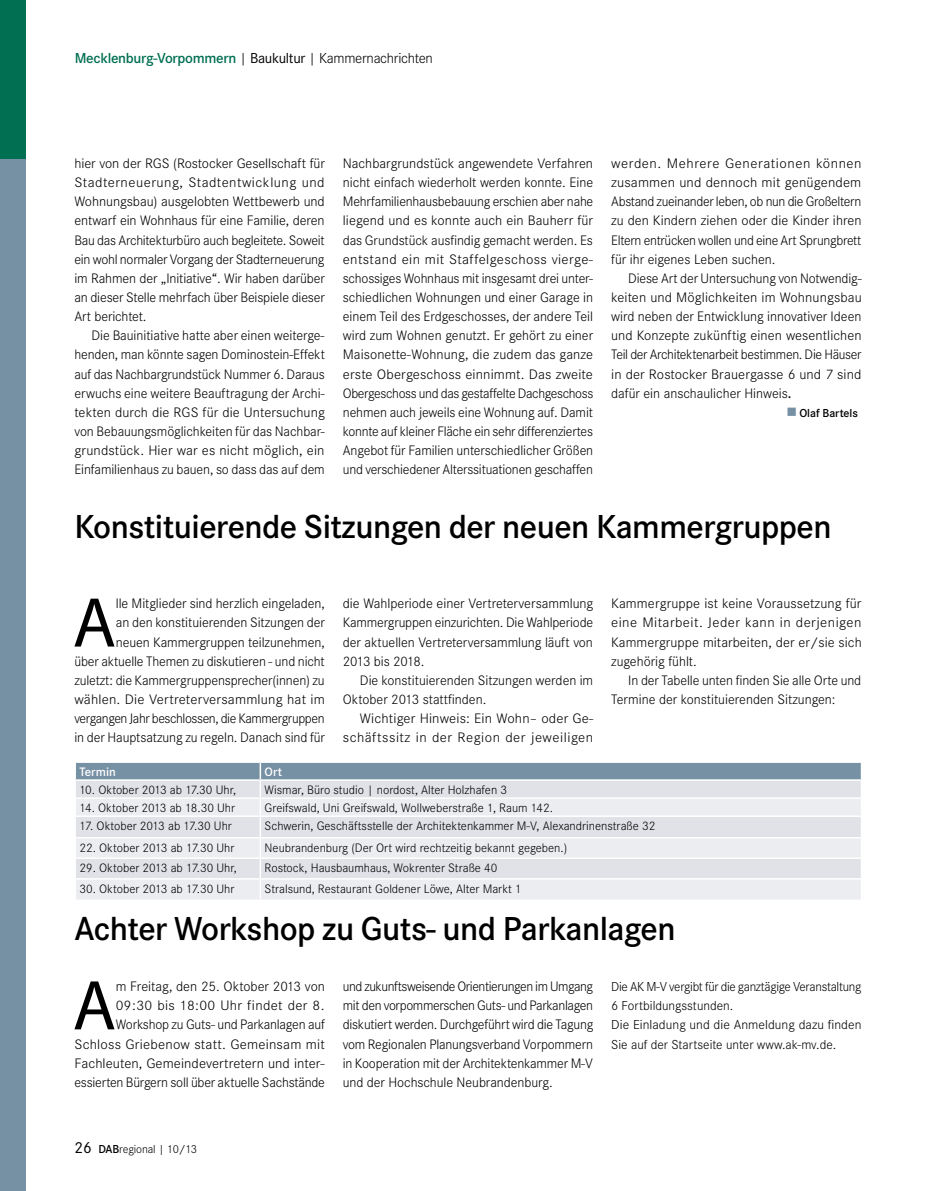
<style>
.page{position:relative;width:936px;height:1191px;background:#fff}
.page>*{position:absolute;margin:0;border:0;box-sizing:border-box;transform-origin:0 0}
.t1{font:71.1px "Myriad Pro";color:#000}
.t2{font:600 34.5px "Corporate S";letter-spacing:-.015em;color:#000}
.t3{font:600 15px "Corporate S";letter-spacing:-.02em;color:#006f52}
.t4{font:300 14.25px/19.2px "Corporate S";letter-spacing:-.005em;color:#000;text-align:justify}
.t5{font:300 14.25px/19.2px "Corporate S";letter-spacing:-.005em;color:#000;text-align:justify;scale:1.05 1}
.t6{font:300 14.25px/19.2px "Corporate S";letter-spacing:.025em;color:#000;text-align:right;scale:1.04 1}
.t7{font:300 13.5px/19.2px "Corporate S";color:#000}
.t8{font:300 12.75px "Corporate S";color:#000}
.t9{font:600 12.75px "Corporate S";color:#fff}
.t10{font:300 12px "Corporate S";letter-spacing:-.01em;color:#000}
.t11{font:600 12px "Corporate S";letter-spacing:-.005em;color:#000}
.s1{font-weight:300;color:#000}
.s2{font-weight:400;color:#000}
.s3{font-weight:600}
.s4{color:#7690a4}
.s5{font-weight:400;font-size:16.5px}
</style>
<div class="page">
<div style="left:0;top:0;width:26px;height:1191px;background:#7690a4"></div>
<div style="left:0;top:0;width:26px;height:158px;background:#006f52"></div>
<svg style="left:76px;top:817px;width:784px;height:82px;background:#e6e7eb"></svg>
<svg style="left:75px;top:762px;width:787px;height:53px;background:#c5ced6"></svg>
<hr style="left:259px;top:817px;width:2px;height:20px;background:#fff">
<hr style="left:74px;top:837px;width:186px;height:1px;background:#fff">
<hr style="left:260px;top:837px;width:602px;height:1px;background:#fff">
<hr style="left:74px;top:857px;width:186px;height:2px;background:#fff">
<hr style="left:260px;top:857px;width:602px;height:2px;background:#fff">
<svg style="left:259px;top:838px;width:2px;height:40px"></svg>
<svg style="left:860px;top:839px;width:1px;height:39px"></svg>
<hr style="left:74px;top:878px;width:186px;height:1px;background:#fff">
<hr style="left:260px;top:878px;width:602px;height:1px;background:#fff">
<hr style="left:259px;top:879px;width:2px;height:20px;background:#fff">
<p class="t3" style="left:75px;top:50px;width:359px">Mecklenburg-Vorpommern <span class="s1">|</span> <span class="s2">Baukultur</span> <span class="s1">| Kammernachrichten</span></p>
<p class="t4" style="left:74px;top:154px;width:252px">hier von der RGS (Rostocker Gesellschaft für Stadterneuerung, Stadtentwicklung und Wohnungsbau) ausgelobten Wettbewerb und entwarf ein Wohnhaus für eine Familie, deren Bau das Architekturbüro auch begleitete. Soweit ein wohl normaler Vorgang der Stadterneuerung im Rahmen der „Initiative“. Wir haben darüber an dieser Stelle mehrfach über Beispiele dieser Art berichtet.</p>
<p class="t4" style="left:74px;top:326px;width:252px;text-indent:17px">Die Bauinitiative hatte aber einen weiterge&shy;henden, man könnte sagen Dominostein-Effekt auf das Nachbargrundstück Nummer 6. Daraus erwuchs eine weitere Beauftragung der Archi&shy;tekten durch die RGS für die Untersuchung von Bebauungsmöglichkeiten für das Nachbar&shy;grundstück. Hier war es nicht möglich, ein Einfamilienhaus zu bauen, so dass das auf dem</p>
<p class="t4" style="left:343px;top:154px;width:252px">Nachbargrundstück angewendete Verfahren nicht einfach wiederholt werden konnte. Eine Mehrfamilienhausbebauung erschien aber nahe liegend und es konnte auch ein Bauherr für das Grundstück ausfindig gemacht werden. Es entstand ein mit Staffelgeschoss vierge&shy;schossiges Wohnhaus mit insgesamt drei unter&shy;schiedlichen Wohnungen und einer Garage in einem Teil des Erdgeschosses, der andere Teil wird zum Wohnen genutzt. Er gehört zu einer Maisonette-Wohnung, die zudem das ganze erste Obergeschoss einnimmt. Das zweite Obergeschoss und das gestaffelte Dachgeschoss nehmen auch jeweils eine Wohnung auf. Damit konnte auf kleiner Fläche ein sehr differenziertes Angebot für Familien unterschiedlicher Größen und verschiedener Alterssituationen geschaffen</p>
<p class="t5" style="left:611px;top:154px;width:240px">werden. Mehrere Generationen können zusammen und dennoch mit genügendem Abstand zueinander leben, ob nun die Großeltern zu den Kindern ziehen oder die Kinder ihren Eltern entrücken wollen und eine Art Sprungbrett für ihr eigenes Leben suchen.</p>
<p class="t4" style="left:611px;top:269px;width:252px;text-indent:17px">Diese Art der Untersuchung von Notwendig&shy;keiten und Möglichkeiten im Wohnungsbau wird neben der Entwicklung innovativer Ideen und Konzepte zukünftig einen wesentlichen Teil der Architektenarbeit bestimmen. Die Häuser in der Rostocker Brauergasse 6 und 7 sind dafür ein anschaulicher Hinweis<span class="s3">.</span></p>
<p class="t11" style="left:786px;top:406px;width:73px"><span class="s4">■</span> Olaf Bartels</p>
<h2 class="t2" style="left:74px;top:507px;width:758px">Konstituierende Sitzungen der neuen Kammergruppen</h2>
<p class="t4" style="left:74px;top:594px;width:252px;text-align:right">lle Mitglieder sind herzlich eingeladen,<br>an den konstituierenden Sitzungen der<br>neuen Kammergruppen teilzunehmen,<br>über aktuelle Themen zu diskutieren - und nicht zuletzt: die Kammergruppensprecher(innen) zu wählen. Die Vertreterversammlung hat im vergangen Jahr beschlossen, die Kammergruppen in der Hauptsatzung zu regeln. Danach sind für</p>
<p class="t4" style="left:343px;top:594px;width:252px">die Wahlperiode einer Vertreterversammlung Kammergruppen einzurichten. Die Wahlperiode der aktuellen Vertreterversammlung läuft von 2013 bis 2018.</p>
<h1 class="t1" style="left:73px;top:579px;width:45px">A</h1>
<p class="t4" style="left:343px;top:670px;width:252px;text-indent:17px">Die konstituierenden Sitzungen werden im<br>Oktober 2013 stattfinden.</p>
<p class="t6" style="left:343px;top:709px;width:242px">Wichtiger Hinweis: Ein Wohn– oder Ge&shy;schäftssitz in der Region der jeweiligen</p>
<p class="t4" style="left:611px;top:594px;width:252px">Kammergruppe ist keine Voraussetzung für eine Mitarbeit. Jeder kann in derjenigen Kammergruppe mitarbeiten, der er/sie sich zugehörig fühlt.</p>
<p class="t4" style="left:611px;top:670px;width:251px;text-indent:17px">In der Tabelle unten finden Sie alle Orte und<br>Termine der konstituierenden Sitzungen:</p>
<p class="t9" style="left:79px;top:764px;width:38px">Termin</p>
<p class="t9" style="left:264px;top:764px;width:19px">Ort</p>
<p class="t8" style="left:79px;top:782px;width:158px">10. Oktober 2013 ab 17.30 Uhr,</p>
<p class="t8" style="left:264px;top:782px;width:244px">Wismar, Büro studio | nordost, Alter Holzhafen 3</p>
<p class="t8" style="left:79px;top:800px;width:157px">14. Oktober 2013 ab 18.30 Uhr</p>
<p class="t8" style="left:264px;top:800px;width:290px">Greifswald, Uni Greifswald, Wollweberstraße 1, Raum 142.</p>
<p class="t8" style="left:79px;top:818px;width:154px">17. Oktober 2013 ab 17.30 Uhr</p>
<p class="t8" style="left:264px;top:818px;width:392px">Schwerin, Geschäftsstelle der Architektenkammer M-V, Alexandrinenstraße 32</p>
<p class="t8" style="left:79px;top:840px;width:156px">22. Oktober 2013 ab 17.30 Uhr</p>
<p class="t8" style="left:264px;top:840px;width:304px">Neubrandenburg (Der Ort wird rechtzeitig bekannt gegeben.)</p>
<p class="t8" style="left:79px;top:860px;width:159px">29. Oktober 2013 ab 17.30 Uhr,</p>
<p class="t8" style="left:264px;top:860px;width:234px">Rostock, Hausbaumhaus, Wokrenter Straße 40</p>
<p class="t8" style="left:79px;top:881px;width:156px">30. Oktober 2013 ab 17.30 Uhr</p>
<p class="t8" style="left:264px;top:881px;width:259px">Stralsund, Restaurant Goldener Löwe, Alter Markt 1</p>
<h2 class="t2" style="left:74px;top:908px;width:602px">Achter Workshop zu Guts- und Parkanlagen</h2>
<p class="t4" style="left:74px;top:977px;width:252px;text-align:right">m Freitag, den 25. Oktober 2013 von<br>09:30 bis 18:00 Uhr findet der 8.<br>Workshop zu Guts- und Parkanlagen auf Schloss Griebenow statt. Gemeinsam mit Fachleuten, Gemeindevertretern und inter&shy;essierten Bürgern soll über aktuelle Sachstände</p>
<p class="t4" style="left:343px;top:977px;width:252px">und zukunftsweisende Orientierungen im Umgang mit den vorpommerschen Guts- und Parkanlagen diskutiert werden. Durchgeführt wird die Tagung vom Regionalen Planungsverband Vorpommern in Kooperation mit der Architektenkammer M-V und der Hochschule Neubrandenburg.</p>
<p class="t7" style="left:611px;top:977px;width:252px">Die AK M-V vergibt für die ganztägige Veranstaltung 6 Fortbildungsstunden.<br>Die Einladung und die Anmeldung dazu finden Sie auf der Startseite unter www.ak-mv.de.</p>
<h1 class="t1" style="left:73px;top:961px;width:45px">A</h1>
<p class="t10" style="left:74px;top:1141px;width:124px"><span class="s5">26</span> <span class="s3">DAB</span>regional | 10/13</p>
</div>
